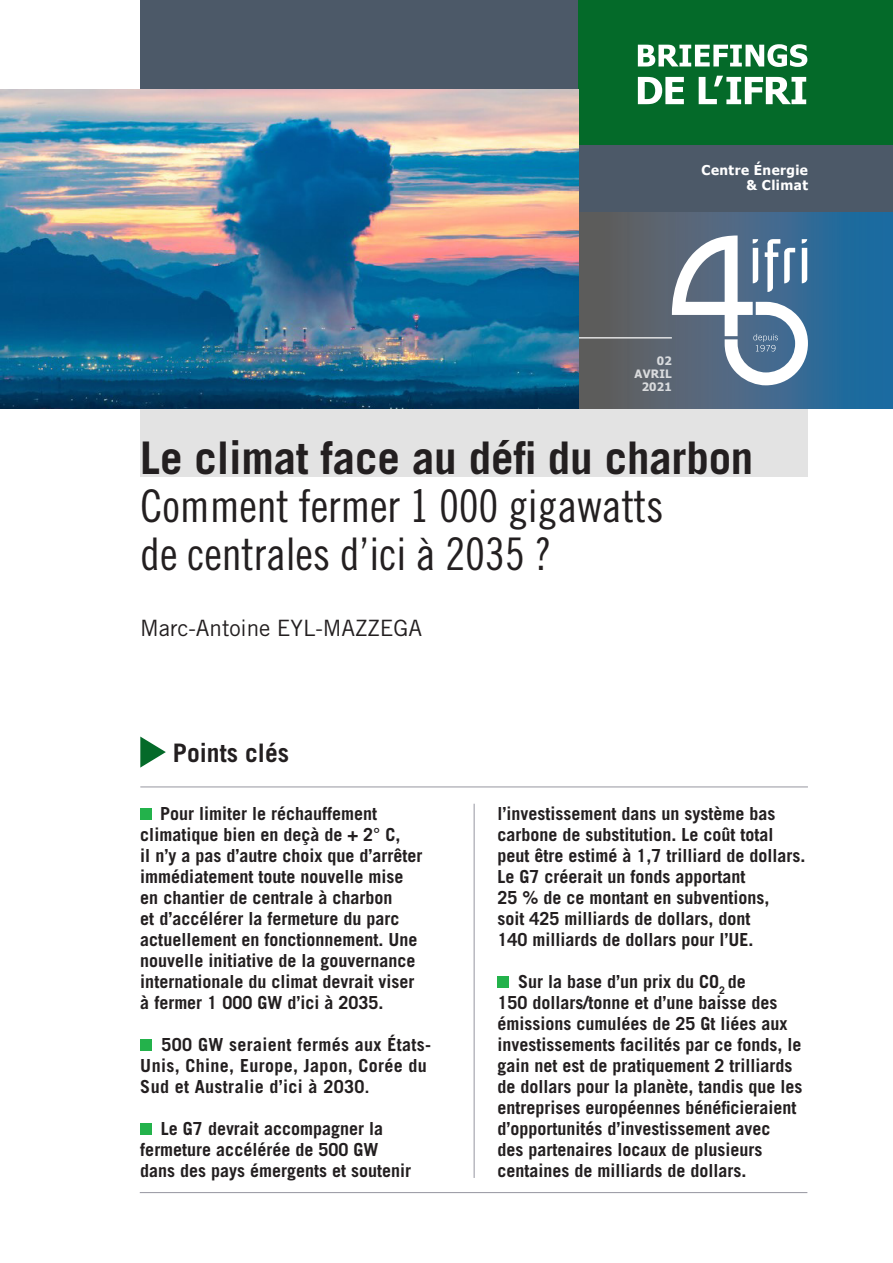
<style>
.page{position:relative;width:893px;height:1263px;background:#fff}
.page>*{position:absolute;margin:0;border:0;box-sizing:border-box;transform-origin:0 0}
.t1{font:45px/48px "Trade Gothic LT Std Cn 18";letter-spacing:-.005em;color:#231f20}
.t2{font:700 45px "Trade Gothic LT Std";letter-spacing:-.005em;color:#231f20}
.t3{font:700 25.5px "Trade Gothic LT Std";color:#231f20}
.t4{font:22.5px "Trade Gothic LT Std";letter-spacing:-.005em;color:#231f20}
.t5{font:700 18px/21px "Trade Gothic LT Std";color:#231f20}
.t6{font:700 18px/21px "Trade Gothic LT Std";letter-spacing:.02em;color:#231f20}
.t7{font:700 13.5px/15px "Tahoma";letter-spacing:.035em;color:#fff;text-align:right}
.t8{font:700 11.55px/12.9px "Tahoma";letter-spacing:.02em;color:#fff;text-align:right}
.s1{font-size:16.5px}
</style>
<div class="page">
<div style="left:140px;top:0;width:753px;height:408px;background:#4c5968"></div>
<div style="left:140px;top:408px;width:668px;height:68px;background:#e3e3e3"></div>
<svg style="left:579px;top:213px;width:314px;height:195px"></svg>
<hr style="left:578px;top:337px;width:94px;height:1px;background:#fff">
<div style="left:578px;top:0;width:315px;height:145px;background:#046a29"></div>
<hr style="left:140px;top:787px;width:668px;height:1px;background:#9696a0">
<hr style="left:140px;top:1192px;width:667px;height:1px;background:#9696a0">
<hr style="left:474px;top:804px;width:1px;height:374px;background:#9696a0">
<img style="left:0;top:89px;width:578px;height:319px">
<svg style="left:638px;top:44px;width:169px;height:23px"></svg>
<svg style="left:638px;top:77px;width:46px;height:27px"></svg>
<svg style="left:699px;top:76px;width:107px;height:28px"></svg>
<svg style="left:672px;top:235px;width:136px;height:150px;background:#8699ac"></svg>
<svg style="left:140px;top:736px;width:26px;height:32px"></svg>
<div style="left:140px;top:808px;width:12px;height:12px;background:#23b24b"></div>
<div style="left:140px;top:1039px;width:12px;height:12px;background:#23b24b"></div>
<div style="left:140px;top:1123px;width:12px;height:12px;background:#23b24b"></div>
<div style="left:497px;top:976px;width:12px;height:12px;background:#23b24b"></div>
<p class="t7" style="left:702px;top:163px;width:108px">Centre Énergie &amp; Climat</p>
<p class="t8" style="left:635px;top:355px;width:39px">02<br>AVRIL<br>2021</p>
<p class="t2" style="left:140px;top:430px;width:615px">Le climat face au défi du charbon</p>
<p class="t1" style="left:140px;top:481px;width:525px">Comment fermer 1 000 gigawatts de centrales d’ici à 2035 ?</p>
<p class="t4" style="left:140px;top:614px;width:283px">Marc-Antoine EYL-MAZZEGA</p>
<p class="t3" style="left:173px;top:737px;width:118px">Points clés</p>
<p class="t5" style="left:140px;top:803px;width:283px;text-indent:20px">Pour limiter le réchauffement climatique bien en deçà de + 2° C,<br>il n’y a pas d’autre choix que d’arrêter immédiatement toute nouvelle mise en chantier de centrale à charbon<br>et d’accélérer la fermeture du parc actuellement en fonctionnement. Une nouvelle initiative de la gouvernance internationale du climat devrait viser à fermer 1 000 GW d’ici à 2035.</p>
<p class="t6" style="left:140px;top:1034px;width:292px;text-indent:21px">500 GW seraient fermés aux États-<br>Unis, Chine, Europe, Japon, Corée du<br>Sud et Australie d’ici à 2030<span class="s1">.</span></p>
<p class="t5" style="left:140px;top:1118px;width:272px;text-indent:21px">Le G7 devrait accompagner la fermeture accélérée de 500 GW dans des pays émergents et soutenir</p>
<p class="t5" style="left:497px;top:803px;width:310px">l’investissement dans un système bas carbone de substitution. Le coût total peut être estimé à 1,7 trilliard de dollars.<br>Le G7 créerait un fonds apportant<br>25 % de ce montant en subventions,<br>soit 425 milliards de dollars, dont<br>140 milliards de dollars pour l’UE.</p>
<p class="t5" style="left:497px;top:971px;width:307px;text-indent:21px">Sur la base d’un prix du CO<sub>2</sub> de<br>150 dollars/tonne et d’une baisse des émissions cumulées de 25 Gt liées aux investissements facilités par ce fonds, le gain net est de pratiquement 2 trilliards de dollars pour la planète, tandis que les entreprises européennes bénéficieraient d’opportunités d’investissement avec<br>des partenaires locaux de plusieurs centaines de milliards de dollars.</p>
</div>
